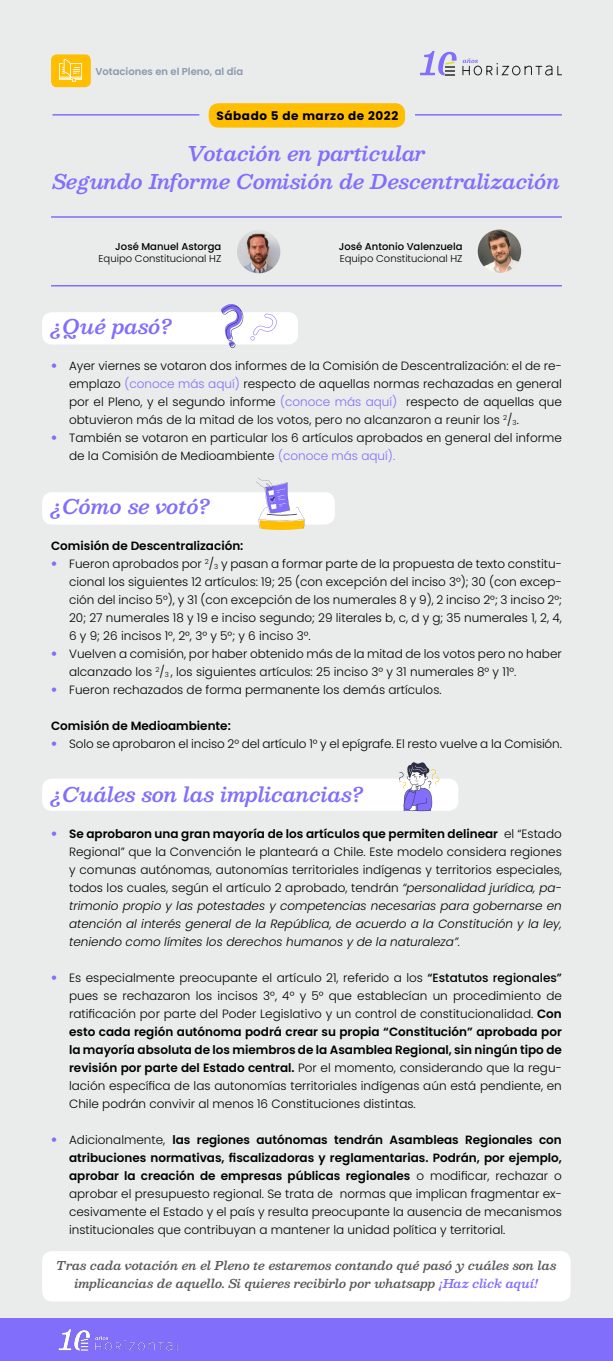
<style>
.page{position:relative;width:613px;height:1361px;background:#fff}
.page>*{position:absolute;margin:0;border:0;box-sizing:border-box;transform-origin:0 0}
.t1{font:italic 600 20px/28px "Besley";color:#816efb;text-align:center}
.t2{font:300 12px/18px "Poppins";color:#000;text-align:justify}
.t3{font:italic 300 12px/18px "Poppins";color:#000;text-align:justify}
.t4{font:italic 600 12px/18px "Besley";color:#595959;text-align:center}
.t5{font:600 12px "Poppins";color:#000}
.t6{font:700 12px "Poppins";letter-spacing:.05em;color:#000}
.t7{font:300 10px "Poppins";color:#000}
.t8{font:500 10px "Poppins";color:#000}
.t9{font:600 10px "Poppins";color:#8d99ae}
.s1{font-family:"Officina Serif Std";font-weight:400;color:#816efb}
.s2{color:#816efb}
.s3{font-family:"Officina Serif Std";font-weight:400;font-style:normal;color:#816efb}
.s4{font-weight:600;font-style:normal}
.s5{font-style:normal}
.s6{font-weight:500}
.s7{font-weight:600}
</style>
<div class="page">
<div style="left:0;top:0;width:612px;height:1321px;background:#eaebeb"></div>
<div style="left:0;top:1318px;width:612px;height:43px;background:#816efb"></div>
<img style="left:58px;top:1329px;width:123px;height:22px">
<div style="left:51px;top:54px;width:40px;height:33px;background:#ffbe00;border-radius:6px"></div>
<svg style="left:59px;top:59px;width:23px;height:23px"></svg>
<svg style="left:462px;top:58px;width:100px;height:18px"></svg>
<svg style="left:420px;top:51px;width:36px;height:24px"></svg>
<div style="left:42px;top:492px;width:292px;height:32px;background:#fff;border-radius:10px"></div>
<svg style="left:256px;top:478px;width:48px;height:52px"></svg>
<div style="left:42px;top:312px;width:256px;height:32px;background:#fff;border-radius:10px"></div>
<svg style="left:250px;top:314px;width:27px;height:26px"></svg>
<svg style="left:221px;top:304px;width:23px;height:44px"></svg>
<div style="left:42px;top:778px;width:416px;height:33px;background:#fff;border-radius:10px"></div>
<svg style="left:399px;top:762px;width:40px;height:50px"></svg>
<div style="left:208px;top:103px;width:197px;height:25px;background:#ffbe00;border-radius:10px"></div>
<hr style="left:51px;top:285px;width:510px;height:1px;background:#816efb">
<hr style="left:51px;top:216px;width:510px;height:2px;background:#816efb">
<hr style="left:415px;top:114px;width:146px;height:2px;background:#816efb">
<hr style="left:52px;top:114px;width:147px;height:2px;background:#816efb">
<div style="left:42px;top:1251px;width:528px;height:50px;background:#fff;border-radius:10px"></div>
<img style="left:237px;top:230px;width:43px;height:43px;border-radius:22px">
<img style="left:477px;top:229px;width:44px;height:44px;border-radius:22px">
<p class="t9" style="left:95px;top:66px;width:149px">Votaciones en el Pleno, al día</p>
<p class="t6" style="left:216px;top:108px;width:183px">Sábado 5 de marzo de 2022</p>
<h1 class="t1" style="left:53px;top:139px;width:509px">Votación en particular<br>Segundo Informe Comisión de Descentralización</h1>
<p class="t8" style="left:115px;top:241px;width:107px">José Manuel Astorga</p>
<p class="t7" style="left:99px;top:253px;width:124px">Equipo Constitucional HZ</p>
<p class="t8" style="left:338px;top:241px;width:125px">José Antonio Valenzuela</p>
<p class="t7" style="left:339px;top:253px;width:124px">Equipo Constitucional HZ</p>
<h1 class="t1" style="left:51px;top:312px;width:122px">¿Qué pasó?</h1>
<p class="t2" style="left:69px;top:357px;width:494px;text-indent:-18px"><span class="s1">•</span> Ayer viernes se votaron dos informes de la Comisión de Descentralización: el de re&shy;emplazo <span class="s2">(conoce más aquí)</span> respecto de aquellas normas rechazadas en general por el Pleno, y el segundo informe <span class="s2">(conoce más aquí)</span> respecto de aquellas que obtuvieron más de la mitad de los votos, pero no alcanzaron a reunir los <sup>2</sup>/<sub>3</sub>.</p>
<p class="t2" style="left:69px;top:429px;width:494px;text-indent:-18px"><span class="s1">•</span> También se votaron en particular los 6 artículos aprobados en general del informe de la Comisión de Medioambiente <span class="s2">(conoce más aquí).</span></p>
<h1 class="t1" style="left:51px;top:492px;width:160px">¿Cómo se votó?</h1>
<p class="t5" style="left:51px;top:539px;width:194px">Comisión de Descentralización:</p>
<p class="t2" style="left:69px;top:555px;width:494px;text-indent:-18px"><span class="s1">•</span> Fueron aprobados por <sup>2</sup>/<sub>3</sub> y pasan a formar parte de la propuesta de texto constitu&shy;cional los siguientes 12 artículos: 19; 25 (con excepción del inciso 3°); 30 (con excep&shy;ción del inciso 5°), y 31 (con excepción de los numerales 8 y 9), 2 inciso 2°; 3 inciso 2°; 20; 27 numerales 18 y 19 e inciso segundo; 29 literales b, c, d y g; 35 numerales 1, 2, 4, 6 y 9; 26 incisos 1°, 2°, 3° y 5°; y 6 inciso 3°.</p>
<p class="t2" style="left:69px;top:645px;width:494px;text-indent:-18px"><span class="s1">•</span> Vuelven a comisión, por haber obtenido más de la mitad de los votos pero no haber alcanzado los <sup>2</sup>/<sub>3</sub> , los siguientes artículos: 25 inciso 3° y 31 numerales 8° y 11°.</p>
<p class="t2" style="left:51px;top:681px;width:392px"><span class="s1">•</span> Fueron rechazados de forma permanente los demás artículos.</p>
<p class="t5" style="left:51px;top:719px;width:181px">Comisión de Medioambiente:</p>
<p class="t2" style="left:51px;top:735px;width:512px"><span class="s1">•</span> Solo se aprobaron el inciso 2° del artículo 1° y el epígrafe. El resto vuelve a la Comisión.</p>
<h1 class="t1" style="left:51px;top:780px;width:314px">¿Cuáles son las implicancias?</h1>
<p class="t3" style="left:69px;top:825px;width:494px;text-indent:-18px"><span class="s3">•</span> <span class="s4">Se aprobaron una gran mayoría de los artículos que permiten delinear</span> <span class="s5">el “Estado Regional” que la Convención le planteará a Chile. Este modelo considera regiones y comunas autónomas, autonomías territoriales indígenas y territorios especiales, todos los cuales, según el artículo 2 aprobado, tendrán</span> “personalidad jurídica, pa&shy;trimonio propio y las potestades y competencias necesarias para gobernarse en atención al interés general de la República, de acuerdo a la Constitución y la ley, teniendo como límites los derechos humanos y de la naturaleza”.</p>
<p class="t2" style="left:69px;top:969px;width:494px;text-indent:-18px"><span class="s1">•</span> Es especialmente preocupante el artículo 21, referido a los <span class="s6">“Estatutos regionales” </span>pues se rechazaron los incisos 3°, 4° y 5° que establecían un procedimiento de ratificación por parte del Poder Legislativo y un control de constitucionalidad. <span class="s7">Con esto cada región autónoma podrá crear su propia “Constitución” aprobada por la mayoría absoluta de los miembros de la Asamblea Regional, sin ningún tipo de revisión por parte del Estado central.</span> Por el momento, considerando que la regu&shy;lación específica de las autonomías territoriales indígenas aún está pendiente, en Chile podrán convivir al menos 16 Constituciones distintas.</p>
<p class="t2" style="left:69px;top:1131px;width:494px;text-indent:-18px"><span class="s1">•</span> Adicionalmente, <span class="s7">las regiones autónomas tendrán Asambleas Regionales con atribuciones normativas, fiscalizadoras y reglamentarias. Podrán, por ejemplo, aprobar la creación de empresas públicas regionales</span> o modificar, rechazar o aprobar el presupuesto regional. Se trata de normas que implican fragmentar ex&shy;cesivamente el Estado y el país y resulta preocupante la ausencia de mecanismos institucionales que contribuyan a mantener la unidad política y territorial.</p>
<p class="t4" style="left:57px;top:1256px;width:501px">Tras cada votación en el Pleno te estaremos contando qué pasó y cuáles son las implicancias de aquello. Si quieres recibirlo por whatsapp <span class="s2">¡Haz click aquí!</span></p>
</div>
